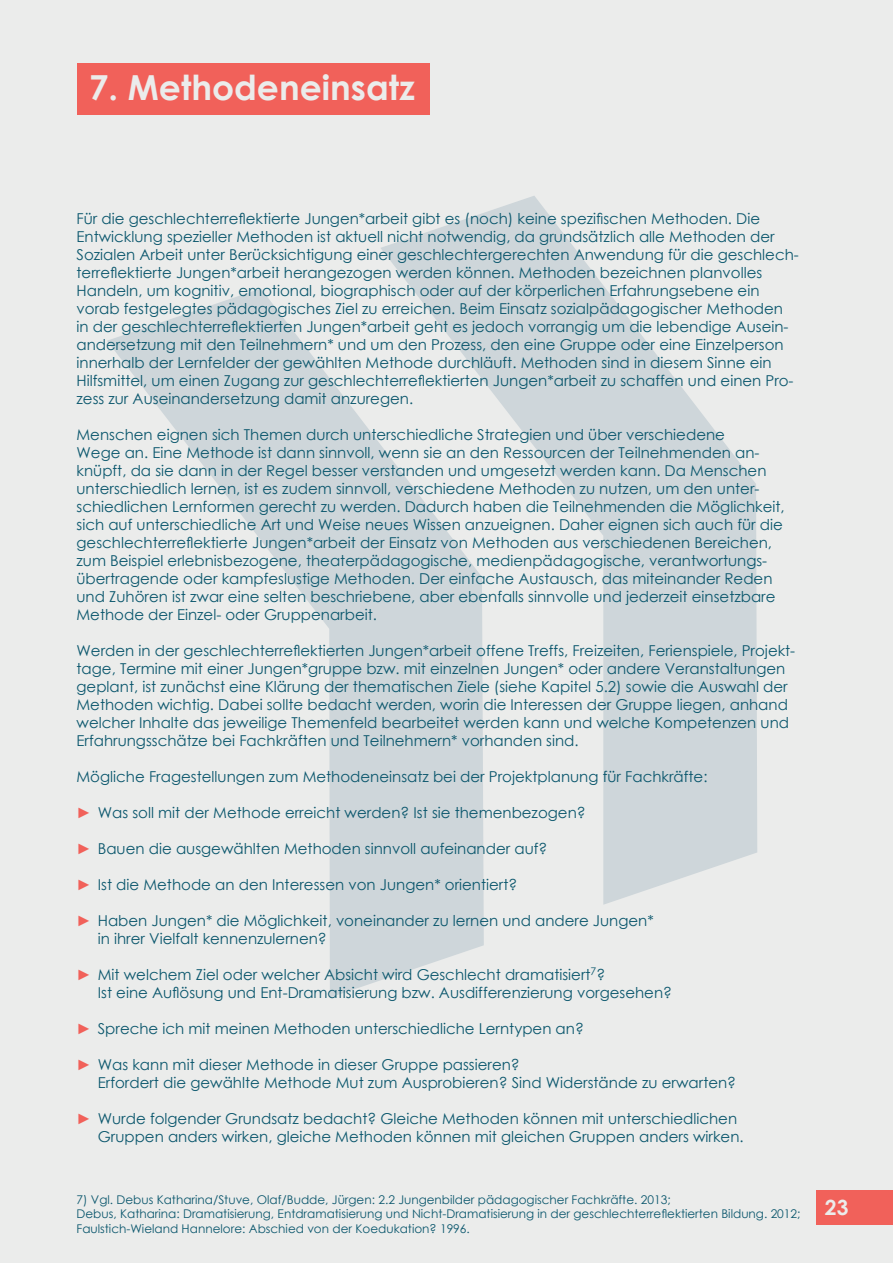
<style>
.page{position:relative;width:893px;height:1263px;background:#ebeceb}
.page>*{position:absolute;margin:0;border:0;box-sizing:border-box;transform-origin:0 0}
.t1{font:700 34.5px "Century Gothic";color:#ebeceb}
.t2{font:700 21px "Century Gothic";color:#ebeceb}
.t3{font:15px/18px "Century Gothic";color:#0b576d}
.t4{font:12px/14.4px "Century Gothic";color:#0b576d}
.s1{color:#f1615a}
</style>
<div class="page">
<div style="left:816px;top:1191px;width:77px;height:34px;background:#f1615a"></div>
<div style="left:77px;top:64px;width:352px;height:51px;background:#f1615a"></div>
<h1 class="t1" style="left:89px;top:62px;width:327px">7. Methodeneinsatz</h1>
<p class="t3" style="left:77px;top:209px;width:724px">Für die geschlechterreflektierte Jungen*arbeit gibt es (noch) keine spezifischen Methoden. Die Entwicklung spezieller Methoden ist aktuell nicht notwendig, da grundsätzlich alle Methoden der Sozialen Arbeit unter Berücksichtigung einer geschlechtergerechten Anwendung für die geschlech&shy;terreflektierte Jungen*arbeit herangezogen werden können. Methoden bezeichnen planvolles Handeln, um kognitiv, emotional, biographisch oder auf der körperlichen Erfahrungsebene ein vorab festgelegtes pädagogisches Ziel zu erreichen. Beim Einsatz sozialpädagogischer Methoden in der geschlechterreflektierten Jungen*arbeit geht es jedoch vorrangig um die lebendige Ausein&shy;andersetzung mit den Teilnehmern* und um den Prozess, den eine Gruppe oder eine Einzelperson innerhalb der Lernfelder der gewählten Methode durchläuft. Methoden sind in diesem Sinne ein Hilfsmittel, um einen Zugang zur geschlechterreflektierten Jungen*arbeit zu schaffen und einen Pro&shy;zess zur Auseinandersetzung damit anzuregen.</p>
<p class="t3" style="left:77px;top:425px;width:710px">Menschen eignen sich Themen durch unterschiedliche Strategien und über verschiedene<br>Wege an. Eine Methode ist dann sinnvoll, wenn sie an den Ressourcen der Teilnehmenden an&shy;knüpft, da sie dann in der Regel besser verstanden und umgesetzt werden kann. Da Menschen unterschiedlich lernen, ist es zudem sinnvoll, verschiedene Methoden zu nutzen, um den unter&shy;schiedlichen Lernformen gerecht zu werden. Dadurch haben die Teilnehmenden die Möglichkeit, sich auf unterschiedliche Art und Weise neues Wissen anzueignen. Daher eignen sich auch für die geschlechterreflektierte Jungen*arbeit der Einsatz von Methoden aus verschiedenen Bereichen, zum Beispiel erlebnisbezogene, theaterpädagogische, medienpädagogische, verantwortungs&shy;übertragende oder kampfeslustige Methoden. Der einfache Austausch, das miteinander Reden und Zuhören ist zwar eine selten beschriebene, aber ebenfalls sinnvolle und jederzeit einsetzbare Methode der Einzel- oder Gruppenarbeit.</p>
<p class="t3" style="left:77px;top:641px;width:720px">Werden in der geschlechterreflektierten Jungen*arbeit offene Treffs, Freizeiten, Ferienspiele, Projekt&shy;tage, Termine mit einer Jungen*gruppe bzw. mit einzelnen Jungen* oder andere Veranstaltungen geplant, ist zunächst eine Klärung der thematischen Ziele (siehe Kapitel 5.2) sowie die Auswahl der Methoden wichtig. Dabei sollte bedacht werden, worin die Interessen der Gruppe liegen, anhand welcher Inhalte das jeweilige Themenfeld bearbeitet werden kann und welche Kompetenzen und Erfahrungsschätze bei Fachkräften und Teilnehmern* vorhanden sind.</p>
<p class="t3" style="left:77px;top:767px;width:632px">Mögliche Fragestellungen zum Methodeneinsatz bei der Projektplanung für Fachkräfte:</p>
<p class="t3" style="left:77px;top:803px;width:511px"><span class="s1">►</span> Was soll mit der Methode erreicht werden? Ist sie themenbezogen?</p>
<p class="t3" style="left:77px;top:839px;width:472px"><span class="s1">►</span> Bauen die ausgewählten Methoden sinnvoll aufeinander auf?</p>
<p class="t3" style="left:77px;top:875px;width:442px"><span class="s1">►</span> Ist die Methode an den Interessen von Jungen* orientiert?</p>
<p class="t3" style="left:98px;top:911px;width:557px;text-indent:-21px"><span class="s1">►</span> Haben Jungen* die Möglichkeit, voneinander zu lernen und andere Jungen* in ihrer Vielfalt kennenzulernen?</p>
<p class="t3" style="left:98px;top:965px;width:576px;text-indent:-21px"><span class="s1">►</span> Mit welchem Ziel oder welcher Absicht wird Geschlecht dramatisiert<sup>7</sup>?<br>Ist eine Auflösung und Ent-Dramatisierung bzw. Ausdifferenzierung vorgesehen?</p>
<p class="t3" style="left:77px;top:1019px;width:509px"><span class="s1">►</span> Spreche ich mit meinen Methoden unterschiedliche Lerntypen an?</p>
<p class="t3" style="left:98px;top:1055px;width:640px;text-indent:-21px"><span class="s1">►</span> Was kann mit dieser Methode in dieser Gruppe passieren?<br>Erfordert die gewählte Methode Mut zum Ausprobieren? Sind Widerstände zu erwarten?</p>
<p class="t3" style="left:98px;top:1109px;width:647px;text-indent:-21px"><span class="s1">►</span> Wurde folgender Grundsatz bedacht? Gleiche Methoden können mit unterschiedlichen<br>Gruppen anders wirken, gleiche Methoden können mit gleichen Gruppen anders wirken.</p>
<p class="t4" style="left:77px;top:1192px;width:725px">7) Vgl. Debus Katharina/Stuve, Olaf/Budde, Jürgen: 2.2 Jungenbilder pädagogischer Fachkräfte. 2013;<br>Debus, Katharina: Dramatisierung, Entdramatisierung und Nicht-Dramatisierung in der geschlechterreflektierten Bildung. 2012;<br>Faulstich-Wieland Hannelore: Abschied von der Koedukation? 1996.</p>
<h2 class="t2" style="left:825px;top:1191px;width:25px">23</h2>
</div>
